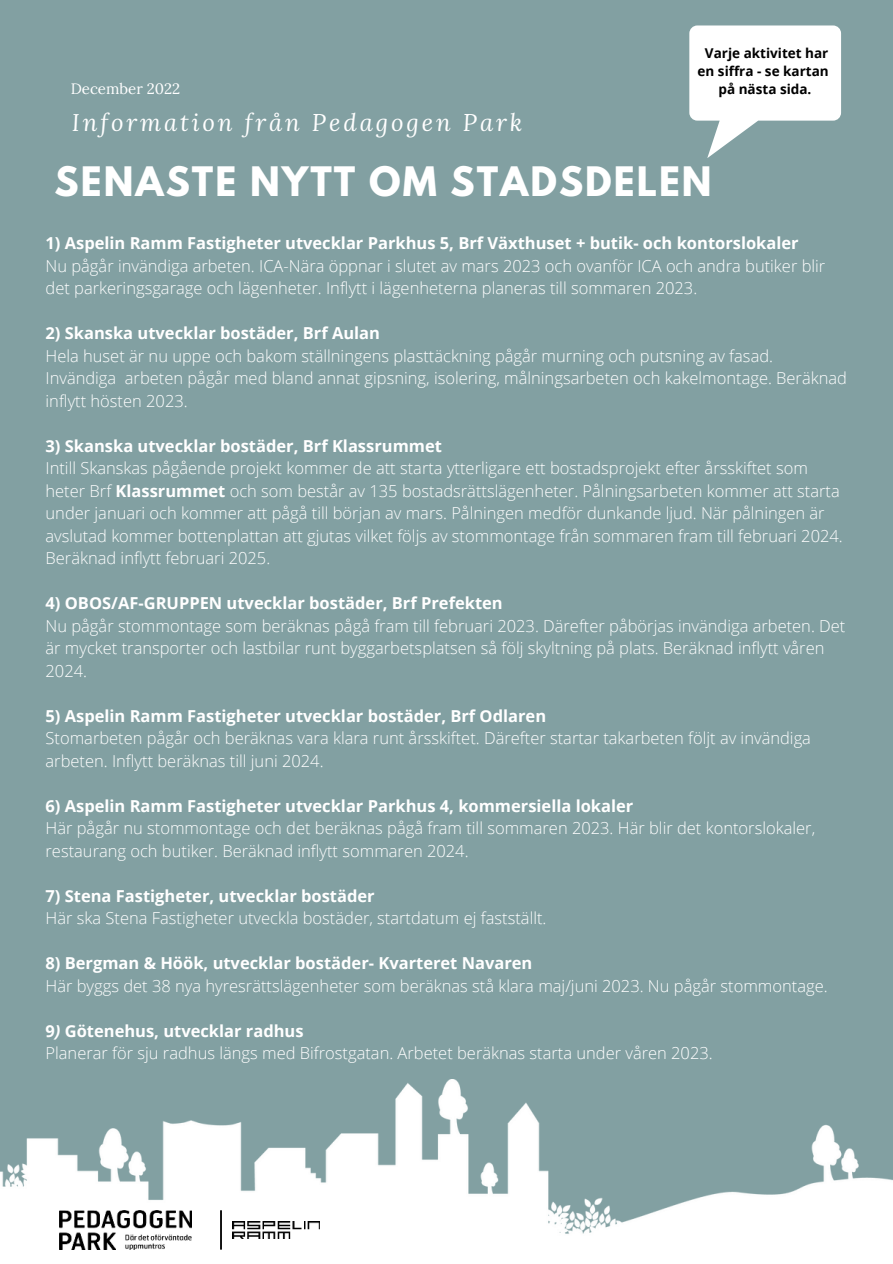
<style>
.page{position:relative;width:893px;height:1264px;background:#fff}
.page>*{position:absolute;margin:0;border:0;box-sizing:border-box;transform-origin:0 0}
.t1{font:700 36px "League Spartan";letter-spacing:.055em;color:#fff}
.t2{font:italic 24px "Lora";letter-spacing:.12em;color:#fff}
.t3{font:300 16.5px/22.5px "Open Sans";color:#fff}
.t4{font:700 16.5px "Open Sans";color:#fff}
.t5{font:15px "Lora";color:#fff}
.t6{font:700 13.5px/18px "Open Sans";color:#000;text-align:center}
.s1{font-weight:700}
.s2{font-weight:700;font-style:italic}
</style>
<div class="page">
<div style="left:0;top:0;width:892px;height:1262px;background:#82a0a2"></div>
<img style="left:0;top:1079px;width:892px;height:183px">
<img style="left:232px;top:1221px;width:87px;height:17px">
<svg style="left:220px;top:1210px;width:2px;height:39px"></svg>
<img style="left:59px;top:1210px;width:132px;height:39px">
<svg style="left:689px;top:25px;width:152px;height:133px"></svg>
<p class="t6" style="left:697px;top:44px;width:133px">Varje aktivitet har en siffra - se kartan</p>
<p class="t5" style="left:71px;top:77px;width:111px">December 2022</p>
<p class="t6" style="left:718px;top:80px;width:94px">på nästa sida.</p>
<h2 class="t2" style="left:72px;top:106px;width:452px">Information från Pedagogen Park</h2>
<h1 class="t1" style="left:55px;top:153px;width:658px">SENASTE NYTT OM STADSDELEN</h1>
<p class="t4" style="left:46px;top:232px;width:754px">1) Aspelin Ramm Fastigheter utvecklar Parkhus 5, Brf Växthuset + butik- och kontorslokaler</p>
<p class="t3" style="left:46px;top:254px;width:781px">Nu pågår invändiga arbeten. ICA-Nära öppnar i slutet av mars 2023 och ovanför ICA och andra butiker blir det parkeringsgarage och lägenheter. Inflytt i lägenheterna planeras till sommaren 2023.</p>
<p class="t4" style="left:46px;top:321px;width:336px">2) Skanska utvecklar bostäder, Brf Aulan</p>
<p class="t3" style="left:46px;top:344px;width:802px">Hela huset är nu uppe och bakom ställningens plasttäckning pågår murning och putsning av fasad.<br>Invändiga arbeten pågår med bland annat gipsning, isolering, målningsarbeten och kakelmontage. Beräknad inflytt hösten 2023.</p>
<p class="t4" style="left:46px;top:434px;width:398px">3) Skanska utvecklar bostäder, Brf Klassrummet</p>
<p class="t3" style="left:46px;top:456px;width:798px">Intill Skanskas pågående projekt kommer de att starta ytterligare ett bostadsprojekt efter årsskiftet som heter Brf <span class="s1">Klassrummet</span> och som består av 135 bostadsrättslägenheter. Pålningsarbeten kommer att starta under januari och kommer att pågå till början av mars. Pålningen medför dunkande ljud. När pålningen är avslutad kommer bottenplattan att gjutas vilket följs av stommontage från sommaren fram till februari 2024.<br>Beräknad inflytt februari 2025.</p>
<p class="t4" style="left:46px;top:591px;width:458px">4) OBOS/AF-GRUPPEN utvecklar bostäder, Brf Prefekten</p>
<p class="t3" style="left:46px;top:614px;width:801px">Nu pågår stommontage som beräknas pågå fram till februari 2023. Därefter påbörjas invändiga arbeten. Det är mycket transporter och lastbilar runt byggarbetsplatsen så följ skyltning på plats. Beräknad inflytt våren<br>2024.</p>
<p class="t4" style="left:46px;top:704px;width:502px">5) Aspelin Ramm Fastigheter utvecklar bostäder, Brf Odlaren</p>
<p class="t3" style="left:46px;top:726px;width:766px">Stomarbeten pågår och beräknas vara klara runt årsskiftet. Därefter startar takarbeten följt av invändiga arbeten. Inflytt beräknas till juni 2024.</p>
<p class="t4" style="left:46px;top:794px;width:589px">6) Aspelin Ramm Fastigheter utvecklar Parkhus 4, kommersiella lokaler</p>
<p class="t3" style="left:46px;top:816px;width:771px">Här pågår nu stommontage och det beräknas pågå fram till sommaren 2023. Här blir det kontorslokaler, restaurang och butiker. Beräknad inflytt sommaren 2024.</p>
<p class="t4" style="left:46px;top:883px;width:331px">7) Stena Fastigheter, utvecklar bostäder</p>
<p class="t3" style="left:46px;top:906px;width:502px">Här ska Stena Fastigheter utveckla bostäder, startdatum ej fastställt.</p>
<p class="t4" style="left:46px;top:951px;width:488px">8) Bergman &amp; Höök, utvecklar bostäder- Kvarteret Navaren</p>
<p class="t3" style="left:46px;top:973px;width:783px">Här byggs det 38 nya hyresrättslägenheter som beräknas stå klara maj/juni 2023. Nu pågår stommontage.</p>
<p class="t3" style="left:46px;top:1018px;width:668px"><span class="s1">9</span><span class="s2">)</span> <span class="s1">Götenehus, utvecklar radhus<br></span>Planerar för sju radhus längs med Bifrostgatan. Arbetet beräknas starta under våren 2023.</p>
</div>
